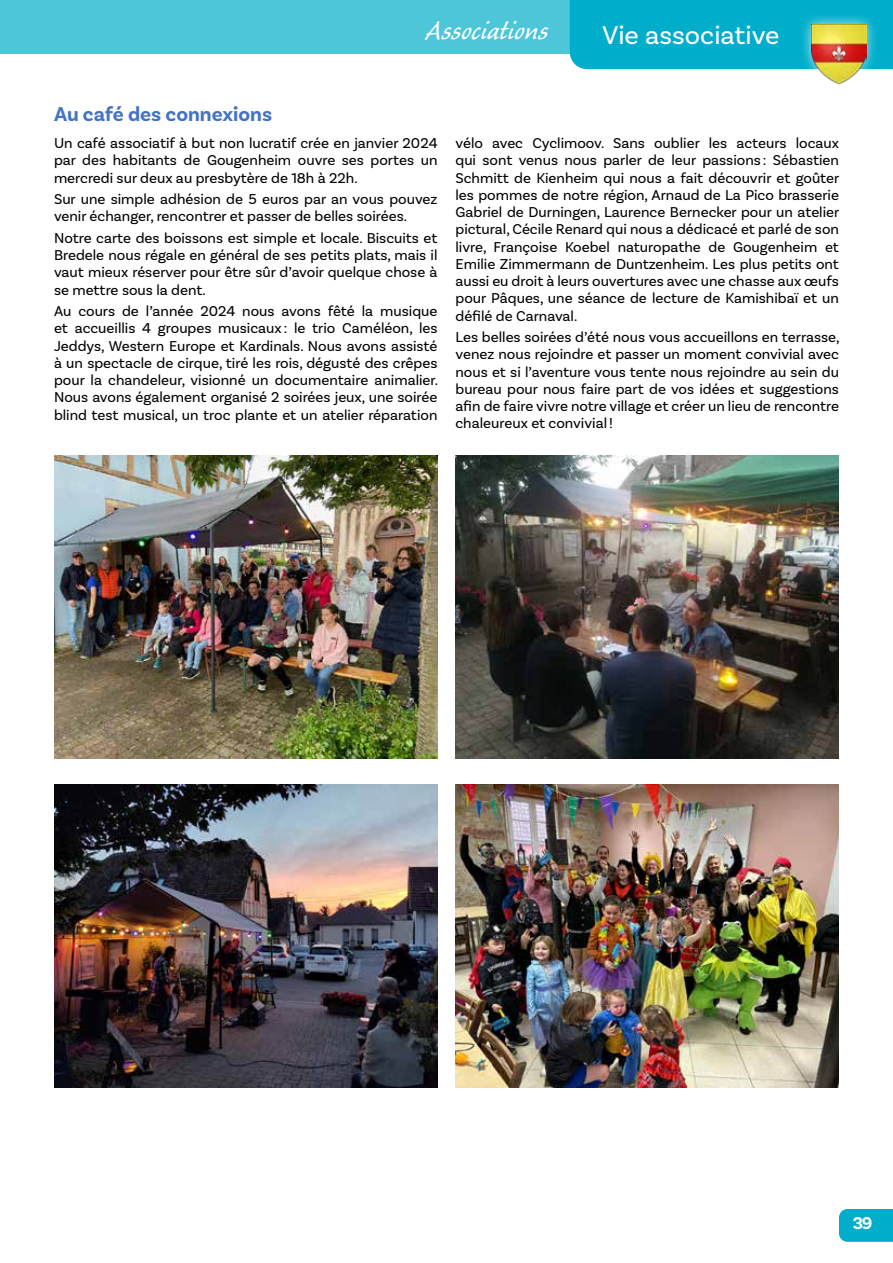
<style>
.page{position:relative;width:893px;height:1263px;background:#fff}
.page>*{position:absolute;margin:0;border:0;box-sizing:border-box;transform-origin:0 0}
.t1{font:34.5px "Caliban Std";color:#fff}
.t2{font:27px "Basic Sans";color:#fff}
.t3{font:700 21px "Basic Sans";color:#4573c4}
.t4{font:700 18px "Basic Sans";color:#fff}
.t5{font:15px/17.2px "Basic Sans";color:#000;text-align:justify}
</style>
<div class="page">
<div style="left:0;top:0;width:600px;height:54px;background:#4dc6da"></div>
<div style="left:570px;top:0;width:323px;height:69px;background:#00aecb"></div>
<div style="left:800px;top:13px;width:77px;height:82px;background:#fff;opacity:.75"></div>
<img style="left:812px;top:24px;width:54px;height:60px">
<div style="left:839px;top:1209px;width:54px;height:33px;background:#00aecb"></div>
<img style="left:455px;top:455px;width:384px;height:304px">
<img style="left:455px;top:784px;width:384px;height:304px">
<img style="left:54px;top:455px;width:383px;height:304px">
<img style="left:54px;top:784px;width:383px;height:304px">
<h3 class="t3" style="left:54px;top:101px;width:220px">Au café des connexions</h3>
<h1 class="t1" style="left:425px;top:13px;width:125px">Associations</h1>
<h2 class="t2" style="left:602px;top:19px;width:179px">Vie associative</h2>
<p class="t5" style="left:54px;top:134px;width:385px">Un café associatif à but non lucratif crée en janvier 2024 par des habitants de Gougenheim ouvre ses portes un mercredi sur deux au presbytère de 18h à 22h.</p>
<p class="t5" style="left:54px;top:190px;width:385px">Sur une simple adhésion de 5 euros par an vous pouvez venir échanger, rencontrer et passer de belles soirées.</p>
<p class="t5" style="left:54px;top:229px;width:385px">Notre carte des boissons est simple et locale. Biscuits et Bredele nous régale en général de ses petits plats, mais il vaut mieux réserver pour être sûr d’avoir quelque chose à se mettre sous la dent.</p>
<p class="t5" style="left:54px;top:302px;width:386px">Au cours de l’année 2024 nous avons fêté la musique et accueillis 4 groupes musicaux : le trio Caméléon, les Jeddys, Western Europe et Kardinals. Nous avons assisté à un spectacle de cirque, tiré les rois, dégusté des crêpes pour la chandeleur, visionné un documentaire animalier.<br>Nous avons également organisé 2 soirées jeux, une soirée blind test musical, un troc plante et un atelier réparation</p>
<p class="t5" style="left:455px;top:134px;width:385px">vélo avec Cyclimoov. Sans oublier les acteurs locaux qui sont venus nous parler de leur passions : Sébastien Schmitt de Kienheim qui nous a fait découvrir et goûter les pommes de notre région, Arnaud de La Pico brasserie Gabriel de Durningen, Laurence Bernecker pour un atelier pictural, Cécile Renard qui nous a dédicacé et parlé de son livre, Françoise Koebel naturopathe de Gougenheim et Emilie Zimmermann de Duntzenheim. Les plus petits ont aussi eu droit à leurs ouvertures avec une chasse aux œufs pour Pâques, une séance de lecture de Kamishibaï et un défilé de Carnaval.</p>
<p class="t5" style="left:455px;top:328px;width:386px">Les belles soirées d’été nous vous accueillons en terrasse, venez nous rejoindre et passer un moment convivial avec nous et si l’aventure vous tente nous rejoindre au sein du bureau pour nous faire part de vos idées et suggestions afin de faire vivre notre village et créer un lieu de rencontre chaleureux et convivial !</p>
<p class="t4" style="left:853px;top:1212px;width:21px">39</p>
</div>
